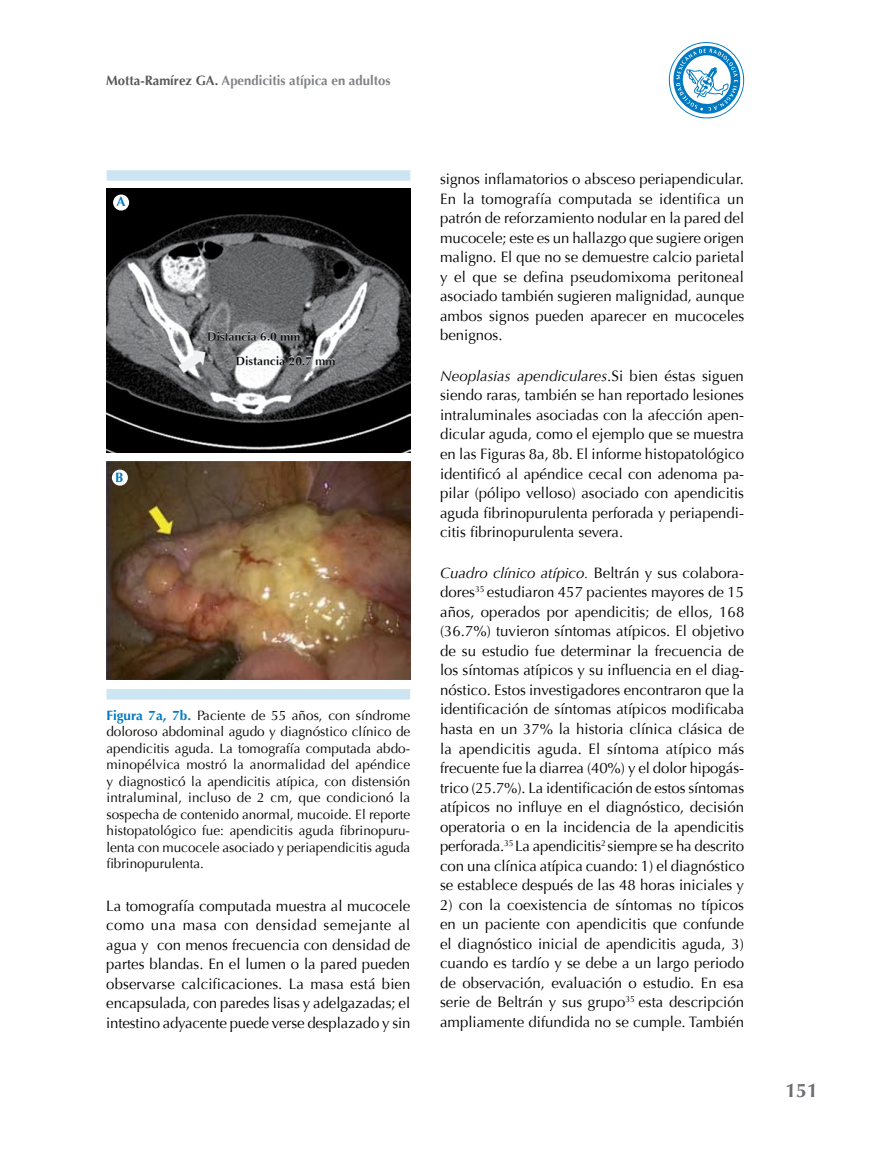
<style>
.page{position:relative;width:893px;height:1149px;background:#fff}
.page>*{position:absolute;margin:0;border:0;box-sizing:border-box;transform-origin:0 0}
.t1{font:700 19.5px "Optima";color:#6d6e71}
.t2{font:15px/19.5px "Optima";color:#000;text-align:justify}
.t3{font:13.5px/16.5px "Optima";color:#000;text-align:justify}
.t4{font:700 13.5px "Optima";color:#808285}
.t5{font:700 13.5px "Optima";color:#0079c1}
.s1{color:#58595b}
.s2{font-weight:700;color:#0079c1}
.s3{font-style:italic}
</style>
<div class="page">
<svg style="left:669px;top:42px;width:75px;height:76px"></svg>
<div style="left:106px;top:689px;width:304px;height:10px;background:#cde4f2"></div>
<div style="left:107px;top:170px;width:303px;height:11px;background:#cde4f2"></div>
<img style="left:106px;top:188px;width:304px;height:264px">
<img style="left:106px;top:461px;width:304px;height:218px">
<div style="left:113px;top:194px;width:16px;height:16px;background:#fff;border-radius:50%"></div>
<div style="left:112px;top:469px;width:16px;height:16px;background:#fff;border-radius:50%"></div>
<p class="t4" style="left:106px;top:73px;width:286px"><span class="s1">Motta-Ramírez GA.</span> Apendicitis atípica en adultos</p>
<p class="t5" style="left:117px;top:194px;width:11px">A</p>
<p class="t5" style="left:115px;top:469px;width:10px">B</p>
<p class="t3" style="left:106px;top:706px;width:305px"><span class="s2">Figura 7a, 7b.</span> Paciente de 55 años, con síndrome doloroso abdominal agudo y diagnóstico clínico de apendicitis aguda. La tomografía computada abdo&shy;minopélvica mostró la anormalidad del apéndice y diagnosticó la apendicitis atípica, con distensión intraluminal, incluso de 2 cm, que condicionó la sospecha de contenido anormal, mucoide. El reporte histopatológico fue: apendicitis aguda fibrinopuru&shy;lenta con mucocele asociado y periapendicitis aguda fibrinopurulenta.</p>
<p class="t2" style="left:106px;top:895px;width:306px">La tomografía computada muestra al mucocele como una masa con densidad semejante al agua y con menos frecuencia con densidad de partes blandas. En el lumen o la pared pueden observarse calcificaciones. La masa está bien encapsulada, con paredes lisas y adelgazadas; el intestino adyacente puede verse desplazado y sin</p>
<p class="t2" style="left:440px;top:169px;width:306px">signos inflamatorios o absceso periapendicular.<br>En la tomografía computada se identifica un patrón de reforzamiento nodular en la pared del mucocele; este es un hallazgo que sugiere origen maligno. El que no se demuestre calcio parietal y el que se defina pseudomixoma peritoneal asociado también sugieren malignidad, aunque ambos signos pueden aparecer en mucoceles benignos.</p>
<p class="t2" style="left:440px;top:366px;width:306px"><span class="s3">Neoplasias apendiculares</span>.Si bien éstas siguen siendo raras, también se han reportado lesiones intraluminales asociadas con la afección apen&shy;dicular aguda, como el ejemplo que se muestra en las Figuras 8a, 8b. El informe histopatológico identificó al apéndice cecal con adenoma pa&shy;pilar (pólipo velloso) asociado con apendicitis aguda fibrinopurulenta perforada y periapendi&shy;citis fibrinopurulenta severa.</p>
<p class="t2" style="left:440px;top:563px;width:306px"><span class="s3">Cuadro clínico atípico.</span> Beltrán y sus colabora&shy;dores<sup>35</sup> estudiaron 457 pacientes mayores de 15 años, operados por apendicitis; de ellos, 168 (36.7%) tuvieron síntomas atípicos. El objetivo de su estudio fue determinar la frecuencia de los síntomas atípicos y su influencia en el diag&shy;nóstico. Estos investigadores encontraron que la identificación de síntomas atípicos modificaba hasta en un 37% la historia clínica clásica de la apendicitis aguda. El síntoma atípico más frecuente fue la diarrea (40%) y el dolor hipogás&shy;trico (25.7%). La identificación de estos síntomas atípicos no influye en el diagnóstico, decisión operatoria o en la incidencia de la apendicitis perforada.<sup>35</sup> La apendicitis<sup>2</sup> siempre se ha descrito con una clínica atípica cuando: 1) el diagnóstico se establece después de las 48 horas iniciales y</p>
<p class="t2" style="left:440px;top:894px;width:306px">2) con la coexistencia de síntomas no típicos en un paciente con apendicitis que confunde el diagnóstico inicial de apendicitis aguda, 3) cuando es tardío y se debe a un largo periodo de observación, evaluación o estudio. En esa serie de Beltrán y sus grupo<sup>35</sup> esta descripción ampliamente difundida no se cumple. También</p>
<h1 class="t1" style="left:785px;top:1079px;width:34px">151</h1>
</div>
